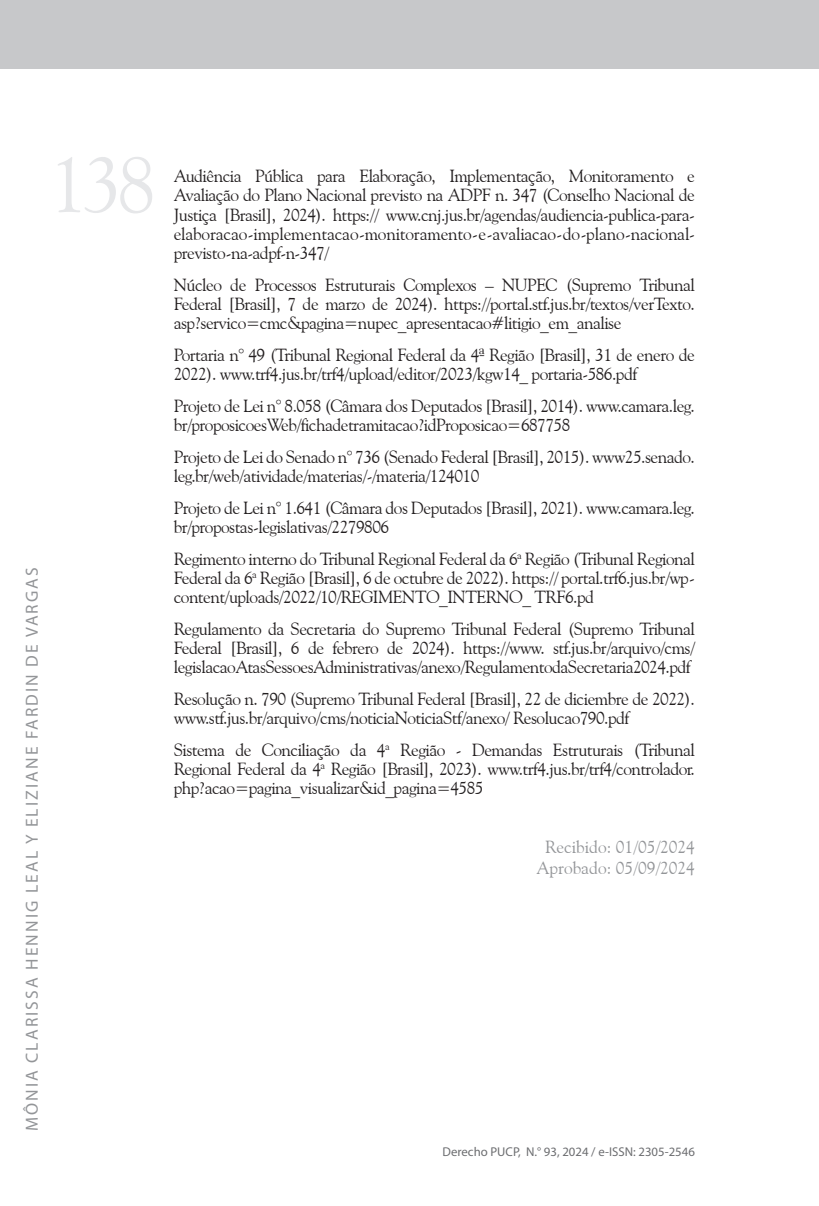
<style>
.page{position:relative;width:819px;height:1206px;background:#fff}
.page>*{position:absolute;margin:0;border:0;box-sizing:border-box;transform-origin:0 0}
.t1{font:78.75px "Goudy Old Style BT";color:#e6e7e9}
._06_texto_normal_Bib{font:17.5px/19.2px "Goudy Old Style BT";letter-spacing:-.03em;color:#231f20;text-align:justify}
.t2{font:17.5px "Myriad Pro";letter-spacing:.12em;color:#939598}
._00_Recibido_y_aprob{font:17.5px/21px "Goudy Old Style BT";color:#939598;text-align:center}
.t3{font:12.78px "Myriad Pro";color:#6c6d70}
</style>
<div class="page">
<div style="left:0;top:0;width:819px;height:69px;background:#c7c8ca"></div>
<h1 class="t1" style="left:49px;top:136px;width:109px">138</h1>
<p class="t2" style="left:21px;top:1131px;width:566px;rotate:-90deg">MÔNIA CLARISSA HENNIG LEAL Y ELIZIANE FARDIN DE VARGAS</p>
<p class="_06_texto_normal_Bib" style="left:174px;top:166px;width:523px">Audiência Pública para Elaboração, Implementação, Monitoramento e Avaliação do Plano Nacional previsto na ADPF n. 347 (Conselho Nacional de Justiça [Brasil], 2024). https:// www.cnj.jus.br/agendas/audiencia-publica-para&shy;elaboracao-implementacao-monitoramento-e-avaliacao-do-plano-nacional&shy;previsto-na-adpf-n-347/</p>
<p class="_06_texto_normal_Bib" style="left:174px;top:275px;width:522px">Núcleo de Processos Estruturais Complexos – NUPEC (Supremo Tribunal Federal [Brasil], 7 de marzo de 2024). https://portal.stf.jus.br/textos/verTexto. asp?servico=cmc&amp;pagina=nupec_apresentacao#litigio_em_analise</p>
<p class="_06_texto_normal_Bib" style="left:174px;top:345px;width:522px">Portaria n° 49 (Tribunal Regional Federal da 4ª Região [Brasil], 31 de enero de<br>2022). www.trf4.jus.br/trf4/upload/editor/2023/kgw14_ portaria-586.pdf</p>
<p class="_06_texto_normal_Bib" style="left:174px;top:396px;width:522px">Projeto de Lei n° 8.058 (Câmara dos Deputados [Brasil], 2014). www.camara.leg. br/proposicoesWeb/fichadetramitacao?idProposicao=687758</p>
<p class="_06_texto_normal_Bib" style="left:174px;top:447px;width:522px">Projeto de Lei do Senado n° 736 (Senado Federal [Brasil], 2015). www25.senado. leg.br/web/atividade/materias/-/materia/124010</p>
<p class="_06_texto_normal_Bib" style="left:174px;top:497px;width:522px">Projeto de Lei n° 1.641 (Câmara dos Deputados [Brasil], 2021). www.camara.leg. br/propostas-legislativas/2279806</p>
<p class="_06_texto_normal_Bib" style="left:174px;top:548px;width:522px">Regimento interno do Tribunal Regional Federal da 6<sup>a</sup> Região (Tribunal Regional Federal da 6<sup>a</sup> Região [Brasil], 6 de octubre de 2022). https:// portal.trf6.jus.br/wp&shy;content/uploads/2022/10/REGIMENTO_INTERNO_ TRF6.pd</p>
<p class="_06_texto_normal_Bib" style="left:174px;top:619px;width:522px">Regulamento da Secretaria do Supremo Tribunal Federal (Supremo Tribunal Federal [Brasil], 6 de febrero de 2024). https://www. stf.jus.br/arquivo/cms/ legislacaoAtasSessoesAdministrativas/anexo/RegulamentodaSecretaria2024.pdf</p>
<p class="_06_texto_normal_Bib" style="left:174px;top:689px;width:522px">Resolução n. 790 (Supremo Tribunal Federal [Brasil], 22 de diciembre de 2022). www.stf.jus.br/arquivo/cms/noticiaNoticiaStf/anexo/ Resolucao790.pdf</p>
<p class="_06_texto_normal_Bib" style="left:174px;top:740px;width:522px">Sistema de Conciliação da 4<sup>a</sup> Região - Demandas Estruturais (Tribunal Regional Federal da 4<sup>a</sup> Região [Brasil], 2023). www.trf4.jus.br/trf4/controlador. php?acao=pagina_visualizar&amp;id_pagina=4585</p>
<p class="_00_Recibido_y_aprob" style="left:536px;top:835px;width:160px">Recibido: 01/05/2024<br>Aprobado: 05/09/2024</p>
<p class="t3" style="left:442px;top:1144px;width:254px">Derecho PUCP, N.° 93, 2024 / e-ISSN: 2305-2546</p>
</div>
